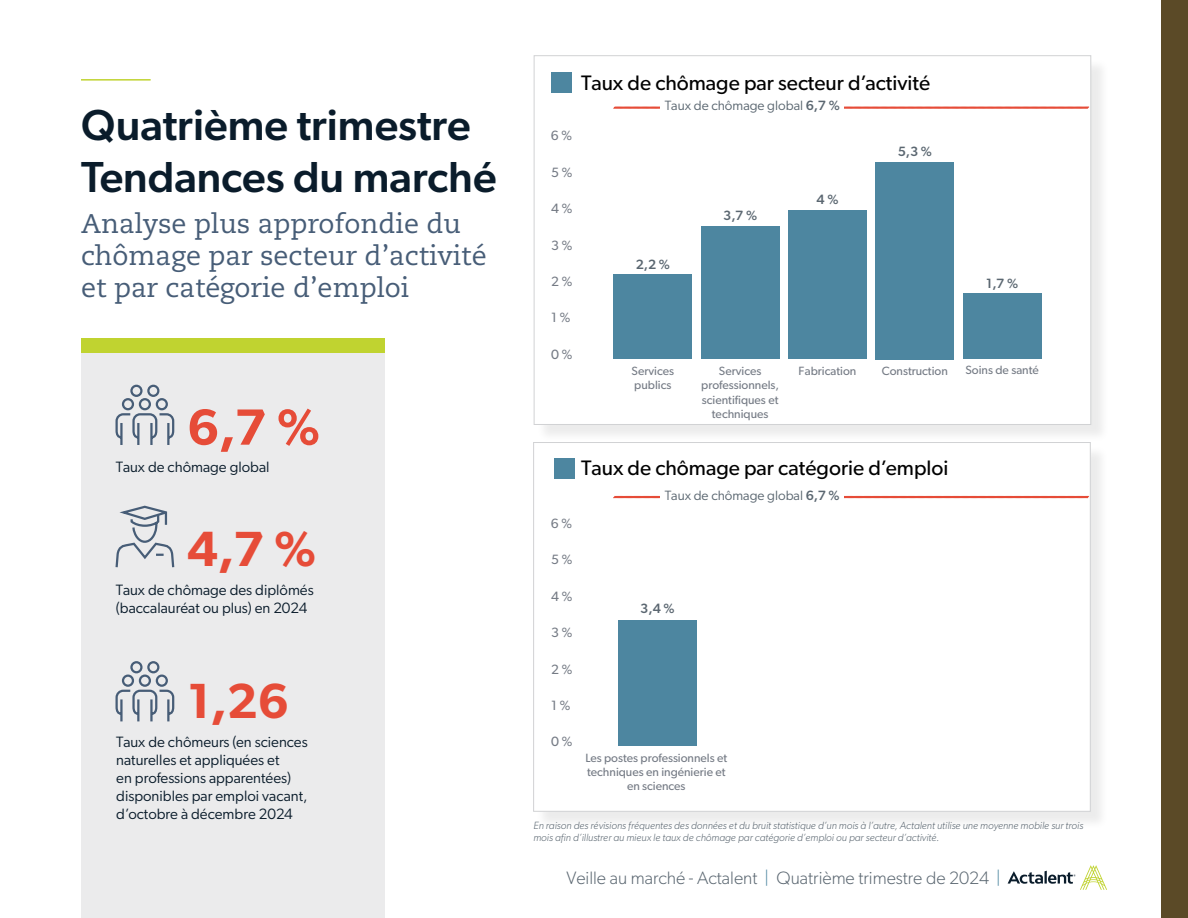
<style>
.page{position:relative;width:1188px;height:918px;background:#fff}
.page>*{position:absolute;margin:0;border:0;box-sizing:border-box;transform-origin:0 0}
.t1{font:600 51px "Gibson";color:#e64c38}
.t2{font:600 49.5px "Gibson";color:#e64c38}
.t3{font:500 43.5px/52.2px "Gibson";color:#0a1c2b}
.t4{font:27px/32.4px "Caecilia LT Pro 55 Roman";color:#475d77}
.t5{font:21px "Gibson";color:#000}
.t6{font:300 18px "Gibson";color:#5b6771}
.t7{font:15px/18px "Gibson";color:#0a1c2b}
.t8{font:13.5px "Gibson";color:#5b6771}
.t9{font:13.5px "Gibson";color:#757b85}
.t10{font:500 13.5px "Gibson";color:#5b6771}
.t11{font:12px/14.4px "Gibson";color:#757b85;text-align:center}
.t12{font:italic 300 10.5px/12.6px "Gibson";color:#5b6771}
.s1{font-weight:500}
.s2{color:#4d86a0}
</style>
<div class="page">
<svg style="left:1008px;top:865px;width:99px;height:25px"></svg>
<div style="left:81px;top:340px;width:303px;height:578px;background:#ebebec"></div>
<div style="left:536px;top:58px;width:574px;height:386px;background:#000;opacity:.08"></div>
<div style="left:534px;top:56px;width:557px;height:369px;background:#fff;border:1px solid #d1d2d4"></div>
<svg style="left:115px;top:384px;width:60px;height:61px"></svg>
<svg style="left:115px;top:505px;width:60px;height:63px"></svg>
<hr style="left:81px;top:79px;width:70px;height:2px;background:#c0d330">
<div style="left:1161px;top:0;width:27px;height:918px;background:#5b4a27"></div>
<div style="left:551px;top:73px;width:20px;height:20px;background:#4d86a0"></div>
<div style="left:536px;top:445px;width:573px;height:385px;background:#000;opacity:.08"></div>
<div style="left:533px;top:442px;width:557px;height:370px;background:#fff;border:1px solid #d1d2d4"></div>
<div style="left:618px;top:620px;width:78px;height:126px;background:#4d86a0"></div>
<div style="left:554px;top:458px;width:21px;height:20px;background:#4d86a0"></div>
<div style="left:701px;top:227px;width:78px;height:132px;background:#4d86a0"></div>
<div style="left:614px;top:274px;width:78px;height:85px;background:#4d86a0"></div>
<div style="left:876px;top:162px;width:78px;height:197px;background:#4d86a0"></div>
<div style="left:788px;top:211px;width:79px;height:148px;background:#4d86a0"></div>
<svg style="left:613px;top:106px;width:477px;height:3px"></svg>
<div style="left:660px;top:99px;width:184px;height:15px;background:#fff"></div>
<svg style="left:613px;top:495px;width:476px;height:4px"></svg>
<div style="left:660px;top:489px;width:184px;height:14px;background:#fff"></div>
<div style="left:81px;top:338px;width:303px;height:14px;background:#c0d330"></div>
<svg style="left:115px;top:661px;width:60px;height:61px"></svg>
<div style="left:963px;top:293px;width:78px;height:66px;background:#4d86a0"></div>
<h3 class="t3" style="left:81px;top:98px;width:417px">Quatrième trimestre<br>Tendances du marché</h3>
<h3 class="t4" style="left:81px;top:207px;width:407px">Analyse plus approfondie du chômage par secteur d’activité et par catégorie d’emploi</h3>
<h1 class="t1" style="left:187px;top:397px;width:135px">6,7 %</h1>
<h3 class="t7" style="left:116px;top:458px;width:155px">Taux de chômage global</h3>
<h2 class="t2" style="left:187px;top:519px;width:131px">4,7 %</h2>
<h3 class="t7" style="left:116px;top:580px;width:199px">Taux de chômage des diplômés (baccalauréat ou plus) en 2024</h3>
<h2 class="t2" style="left:188px;top:671px;width:103px">1,26</h2>
<h3 class="t7" style="left:116px;top:733px;width:193px">Taux de chômeurs (en sciences naturelles et appliquées et<br>en professions apparentées) disponibles par emploi vacant, d’octobre à décembre 2024</h3>
<h3 class="t5" style="left:581px;top:70px;width:350px">Taux de chômage par secteur d’activité</h3>
<p class="t9" style="left:551px;top:128px;width:23px">6 %</p>
<p class="t9" style="left:551px;top:164px;width:23px">5 %</p>
<p class="t9" style="left:551px;top:200px;width:23px">4 %</p>
<p class="t9" style="left:551px;top:237px;width:23px">3 %</p>
<p class="t9" style="left:551px;top:273px;width:23px">2 %</p>
<p class="t9" style="left:551px;top:310px;width:21px">1 %</p>
<p class="t8" style="left:665px;top:97px;width:176px">Taux de chômage global <span class="s1">6,7 %</span></p>
<p class="t10" style="left:636px;top:256px;width:36px">2,2 %</p>
<p class="t10" style="left:723px;top:208px;width:36px">3,7 %</p>
<p class="t10" style="left:817px;top:191px;width:23px">4 %</p>
<p class="t10" style="left:898px;top:143px;width:36px">5,3 %</p>
<p class="t9" style="left:551px;top:346px;width:23px">0 %</p>
<p class="t9" style="left:551px;top:515px;width:23px">6 %</p>
<p class="t11" style="left:632px;top:363px;width:44px;text-align:left">Services publics</p>
<p class="t11" style="left:701px;top:363px;width:79px">Services professionnels, scientifiques et techniques</p>
<p class="t11" style="left:799px;top:363px;width:59px">Fabrication</p>
<p class="t11" style="left:882px;top:363px;width:68px">Construction</p>
<h3 class="t5" style="left:581px;top:455px;width:369px">Taux de chômage par catégorie d’emploi</h3>
<p class="t8" style="left:665px;top:487px;width:176px">Taux de chômage global <span class="s1">6,7 %</span></p>
<p class="t9" style="left:551px;top:552px;width:23px">5 %</p>
<p class="t9" style="left:551px;top:588px;width:23px">4 %</p>
<p class="t9" style="left:551px;top:624px;width:23px">3 %</p>
<p class="t10" style="left:640px;top:601px;width:36px">3,4 %</p>
<p class="t9" style="left:551px;top:661px;width:23px">2 %</p>
<p class="t9" style="left:551px;top:697px;width:21px">1 %</p>
<p class="t9" style="left:551px;top:734px;width:23px">0 %</p>
<p class="t11" style="left:585px;top:750px;width:143px">Les postes professionnels et techniques en ingénierie et en sciences</p>
<p class="t10" style="left:986px;top:276px;width:33px">1,7 %</p>
<p class="t11" style="left:966px;top:363px;width:75px">Soins de santé</p>
<p class="t12" style="left:533px;top:818px;width:551px">En raison des révisions fréquentes des données et du bruit statistique d’un mois à l’autre, Actalent utilise une moyenne mobile sur trois mois afin d’illustrer au mieux le taux de chômage par catégorie d’emploi ou par secteur d’activité.</p>
<h3 class="t6" style="left:567px;top:867px;width:436px">Veille au marché - Actalent <span class="s2">|</span> Quatrième trimestre de 2024 <span class="s2">|</span></h3>
</div>
